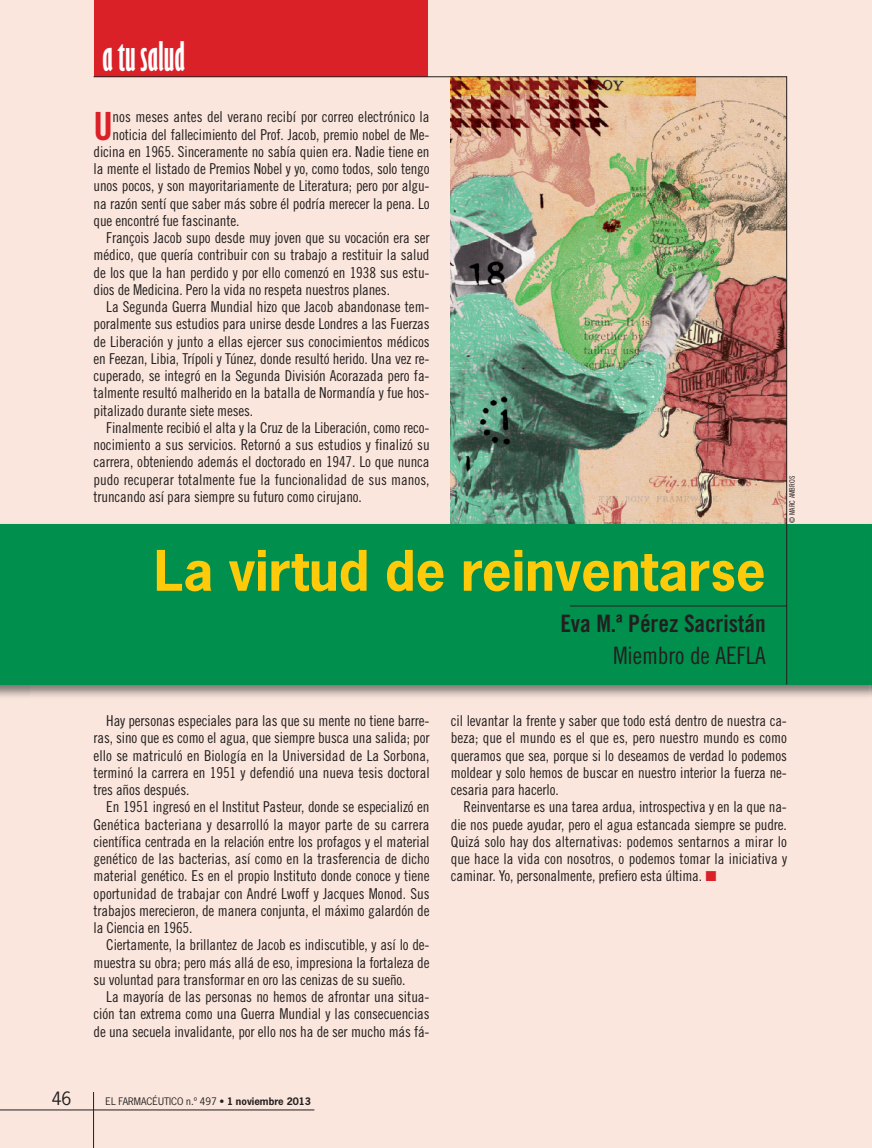
<style>
.page{position:relative;width:872px;height:1148px;background:#fae6dc}
.page>*{position:absolute;margin:0;border:0;box-sizing:border-box;transform-origin:0 0}
.t1{font:700 52.5px "News Gothic Std";color:#feca0a}
.t2{font:38.85px "Trade Gothic LT Std Bd Cn 20";color:#da2128}
.t3{font:37.5px "Gill Sans Std Bold Extra Cond";color:#fff}
.t4{font:24px "Trade Gothic LT Std Bd Cn 20";letter-spacing:-.005em;color:#231f20}
.t5{font:24px "Trade Gothic LT Std Cn 18";letter-spacing:-.005em;color:#231f20}
.t6{font:17.25px "News Gothic Std";color:#231f20}
.t7{font:15px/17.2px "Trade Gothic LT Std Cn 18";letter-spacing:-.01em;color:#231f20;text-align:justify}
.t8{font:9.75px "News Gothic Std";color:#231f20}
.t9{font:7.5px "Trade Gothic LT Std Cn 18";letter-spacing:-.005em;color:#231f20}
.s1{color:#211715}
.s2{font-family:"Mathematical Pi Six";font-size:14.25px;color:#da2128}
.s3{font-weight:700}
</style>
<div class="page">
<img style="left:451px;top:78px;width:335px;height:446px">
<hr style="left:0;top:1110px;width:314px;height:1px;background:#231f20">
<hr style="left:93px;top:1092px;width:1px;height:56px;background:#231f20">
<div style="left:94px;top:0;width:333px;height:77px;background:#da2128"></div>
<hr style="left:94px;top:77px;width:693px;height:1px;background:#231f20">
<div style="left:0;top:524px;width:872px;height:161px;background:#008f4d"></div>
<hr style="left:570px;top:606px;width:217px;height:1px;background:#231f20">
<img style="left:869px;top:685px;width:3px;height:14px">
<hr style="left:786px;top:76px;width:1px;height:609px;background:#231f20">
<p class="t6" style="left:52px;top:1091px;width:21px">46</p>
<h3 class="t3" style="left:102px;top:44px;width:84px">a tu salud</h3>
<h2 class="t2" style="left:94px;top:112px;width:21px">U</h2>
<p class="t7" style="left:113px;top:110px;width:318px">nos meses antes del verano recibí por correo electrónico la</p>
<p class="t7" style="left:113px;top:127px;width:318px">noticia del fallecimiento del Prof. Jacob, premio nobel de Me-</p>
<p class="t7" style="left:94px;top:145px;width:337px">dicina en 1965. Sinceramente no sabía quien era. Nadie tiene en</p>
<p class="t7" style="left:94px;top:162px;width:337px">la mente el listado de Premios Nobel y yo, como todos, solo tengo</p>
<p class="t7" style="left:94px;top:179px;width:337px">unos pocos, y son mayoritariamente de Literatura; pero por algu-</p>
<p class="t7" style="left:94px;top:196px;width:337px">na razón sentí que saber más sobre él podría merecer la pena. Lo</p>
<p class="t7" style="left:94px;top:214px;width:147px">que encontré fue fascinante.</p>
<p class="t7" style="left:106px;top:231px;width:325px">François Jacob supo desde muy joven que su vocación era ser</p>
<p class="t7" style="left:94px;top:248px;width:337px">médico, que quería contribuir con su trabajo a restituir la salud</p>
<p class="t7" style="left:94px;top:265px;width:337px">de los que la han perdido y por ello comenzó en 1938 sus estu-</p>
<p class="t7" style="left:94px;top:283px;width:298px">dios de Medicina. Pero la vida no respeta nuestros planes.</p>
<p class="t7" style="left:106px;top:300px;width:325px">La Segunda Guerra Mundial hizo que Jacob abandonase tem-</p>
<p class="t7" style="left:94px;top:317px;width:337px">poralmente sus estudios para unirse desde Londres a las Fuerzas</p>
<p class="t7" style="left:94px;top:334px;width:338px">de Liberación y junto a ellas ejercer sus conocimientos médicos</p>
<p class="t7" style="left:94px;top:352px;width:337px">en Feezan, Libia, Trípoli y Túnez, donde resultó herido. Una vez re-</p>
<p class="t7" style="left:94px;top:369px;width:337px">cuperado, se integró en la Segunda División Acorazada pero fa-</p>
<p class="t7" style="left:94px;top:386px;width:337px">talmente resultó malherido en la batalla de Normandía y fue hos-</p>
<p class="t7" style="left:94px;top:403px;width:161px">pitalizado durante siete meses.</p>
<p class="t7" style="left:106px;top:421px;width:325px">Finalmente recibió el alta y la Cruz de la Liberación, como reco-</p>
<p class="t7" style="left:94px;top:438px;width:338px">nocimiento a sus servicios. Retornó a sus estudios y finalizó su</p>
<p class="t7" style="left:94px;top:455px;width:337px">carrera, obteniendo además el doctorado en 1947. Lo que nunca</p>
<p class="t7" style="left:94px;top:472px;width:337px">pudo recuperar totalmente fue la funcionalidad de sus manos,</p>
<p class="t7" style="left:94px;top:490px;width:270px">truncando así para siempre su futuro como cirujano.</p>
<h1 class="t1" style="left:154px;top:547px;width:613px">La virtud de reinventarse</h1>
<h3 class="t4" style="left:560px;top:615px;width:207px">Eva M.ª Pérez Sacristán</h3>
<h3 class="t5" style="left:613px;top:647px;width:154px">Miembro de AEFLA</h3>
<p class="t9" style="left:789px;top:523px;width:48px;rotate:-90deg"><span class="s1">©</span> MARC AMBROS</p>
<p class="t7" style="left:94px;top:714px;width:337px;text-indent:13px">Hay personas especiales para las que su mente no tiene barre&shy;ras, sino que es como el agua, que siempre busca una salida; por ello se matriculó en Biología en la Universidad de La Sorbona, terminó la carrera en 1951 y defendió una nueva tesis doctoral tres años después.</p>
<p class="t7" style="left:94px;top:800px;width:337px;text-indent:13px">En 1951 ingresó en el Institut Pasteur, donde se especializó en Genética bacteriana y desarrolló la mayor parte de su carrera científica centrada en la relación entre los profagos y el material genético de las bacterias, así como en la trasferencia de dicho material genético. Es en el propio Instituto donde conoce y tiene oportunidad de trabajar con André Lwoff y Jacques Monod. Sus trabajos merecieron, de manera conjunta, el máximo galardón de la Ciencia en 1965.</p>
<p class="t7" style="left:94px;top:938px;width:337px;text-indent:13px">Ciertamente, la brillantez de Jacob es indiscutible, y así lo de&shy;muestra su obra; pero más allá de eso, impresiona la fortaleza de su voluntad para transformar en oro las cenizas de su sueño.</p>
<p class="t7" style="left:94px;top:990px;width:337px;text-indent:13px">La mayoría de las personas no hemos de afrontar una situa&shy;ción tan extrema como una Guerra Mundial y las consecuencias de una secuela invalidante, por ello nos ha de ser mucho más fá-</p>
<p class="t7" style="left:451px;top:714px;width:337px">cil levantar la frente y saber que todo está dentro de nuestra ca&shy;beza; que el mundo es el que es, pero nuestro mundo es como queramos que sea, porque si lo deseamos de verdad lo podemos moldear y solo hemos de buscar en nuestro interior la fuerza ne&shy;cesaria para hacerlo.</p>
<p class="t7" style="left:451px;top:800px;width:337px;text-indent:13px">Reinventarse es una tarea ardua, introspectiva y en la que na&shy;die nos puede ayudar, pero el agua estancada siempre se pudre.<br>Quizá solo hay dos alternativas: podemos sentarnos a mirar lo que hace la vida con nosotros, o podemos tomar la iniciativa y caminar. Yo, personalmente, prefiero esta última. <span class="s2">-</span></p>
<p class="t8" style="left:106px;top:1097px;width:207px">EL FARMACÉUTICO n.º 497 • <span class="s3">1 noviembre 2013</span></p>
</div>
